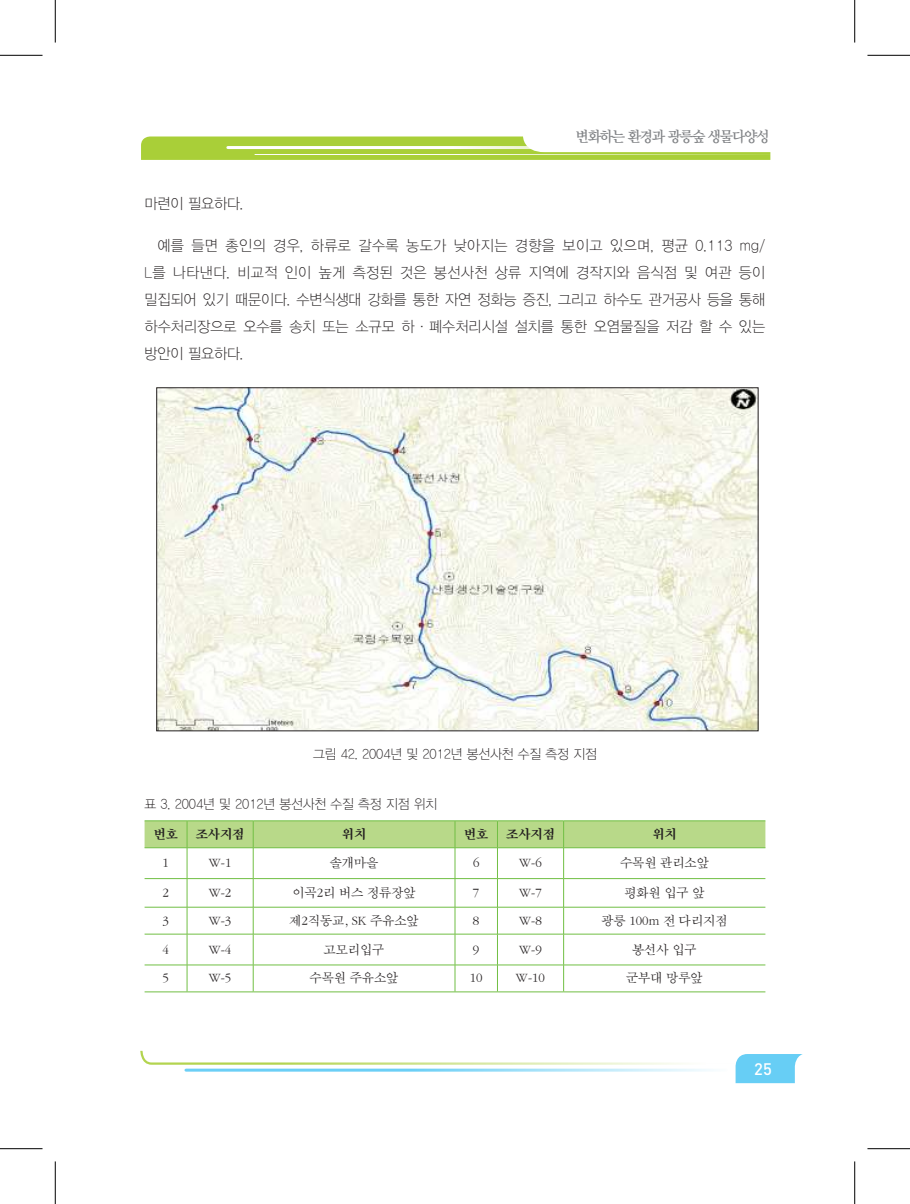
<style>
.page{position:relative;width:910px;height:1204px;background:#fff}
.page>*{position:absolute;margin:0;border:0;box-sizing:border-box;transform-origin:0 0}
.t1{font:500 16.5px "DIN";color:#fff}
.t2{font:15px/27px "YDIYGO310";letter-spacing:.005em;color:#231f20;text-align:justify;scale:.95 1}
.t3{font:15px "YDIY Mj O340";letter-spacing:-.09em;color:#808285;scale:.95 1}
.t4{font:13.5px "Sand Sm";color:#231f20}
.t5{font:13.5px "YDIYGO310";letter-spacing:-.01em;color:#231f20;scale:.95 1}
.t6{font:13.5px "Sand Km";color:#231f20}
</style>
<div class="page">
<svg style="left:141px;top:136px;width:630px;height:24px"></svg>
<hr style="left:228px;top:146px;width:540px;height:3px;background:#fff">
<hr style="left:255px;top:154px;width:540px;height:1px;background:#fff">
<svg style="left:140px;top:1050px;width:663px;height:34px"></svg>
<img style="left:159px;top:389px;width:597px;height:340px">
<hr style="left:145px;top:991px;width:42px;height:1px;background:#71bf44">
<hr style="left:187px;top:991px;width:66px;height:1px;background:#71bf44">
<hr style="left:253px;top:991px;width:202px;height:1px;background:#71bf44">
<hr style="left:455px;top:991px;width:42px;height:1px;background:#71bf44">
<hr style="left:497px;top:991px;width:67px;height:1px;background:#71bf44">
<hr style="left:564px;top:991px;width:201px;height:1px;background:#71bf44">
<hr style="left:187px;top:847px;width:1px;height:31px;background:#71bf44">
<hr style="left:253px;top:847px;width:1px;height:31px;background:#71bf44">
<hr style="left:455px;top:847px;width:1px;height:31px;background:#71bf44">
<hr style="left:497px;top:847px;width:1px;height:31px;background:#71bf44">
<hr style="left:563px;top:847px;width:1px;height:31px;background:#71bf44">
<hr style="left:145px;top:878px;width:42px;height:1px;background:#71bf44">
<hr style="left:187px;top:878px;width:66px;height:1px;background:#71bf44">
<hr style="left:253px;top:878px;width:202px;height:1px;background:#71bf44">
<hr style="left:455px;top:878px;width:42px;height:1px;background:#71bf44">
<hr style="left:497px;top:878px;width:67px;height:1px;background:#71bf44">
<hr style="left:564px;top:878px;width:201px;height:1px;background:#71bf44">
<hr style="left:145px;top:906px;width:42px;height:1px;background:#71bf44">
<hr style="left:187px;top:906px;width:66px;height:1px;background:#71bf44">
<svg style="left:187px;top:878px;width:1px;height:55px"></svg>
<hr style="left:253px;top:906px;width:202px;height:1px;background:#71bf44">
<svg style="left:253px;top:878px;width:1px;height:55px"></svg>
<hr style="left:455px;top:906px;width:42px;height:1px;background:#71bf44">
<svg style="left:455px;top:878px;width:1px;height:55px"></svg>
<hr style="left:497px;top:906px;width:67px;height:1px;background:#71bf44">
<svg style="left:497px;top:878px;width:1px;height:55px"></svg>
<hr style="left:564px;top:906px;width:201px;height:1px;background:#71bf44">
<svg style="left:563px;top:878px;width:1px;height:55px"></svg>
<hr style="left:145px;top:933px;width:42px;height:1px;background:#71bf44">
<hr style="left:187px;top:933px;width:66px;height:1px;background:#71bf44">
<hr style="left:187px;top:934px;width:1px;height:30px;background:#71bf44">
<hr style="left:253px;top:933px;width:202px;height:1px;background:#71bf44">
<hr style="left:253px;top:934px;width:1px;height:30px;background:#71bf44">
<hr style="left:455px;top:933px;width:42px;height:1px;background:#71bf44">
<hr style="left:455px;top:934px;width:1px;height:30px;background:#71bf44">
<hr style="left:497px;top:933px;width:67px;height:1px;background:#71bf44">
<hr style="left:497px;top:934px;width:1px;height:30px;background:#71bf44">
<hr style="left:564px;top:933px;width:201px;height:1px;background:#71bf44">
<hr style="left:563px;top:934px;width:1px;height:30px;background:#71bf44">
<hr style="left:145px;top:964px;width:42px;height:1px;background:#71bf44">
<hr style="left:187px;top:964px;width:66px;height:1px;background:#71bf44">
<svg style="left:187px;top:965px;width:1px;height:26px"></svg>
<hr style="left:253px;top:964px;width:202px;height:1px;background:#71bf44">
<svg style="left:253px;top:965px;width:1px;height:26px"></svg>
<hr style="left:455px;top:964px;width:42px;height:1px;background:#71bf44">
<svg style="left:455px;top:965px;width:1px;height:26px"></svg>
<hr style="left:497px;top:964px;width:67px;height:1px;background:#71bf44">
<svg style="left:497px;top:965px;width:1px;height:26px"></svg>
<hr style="left:564px;top:964px;width:201px;height:1px;background:#71bf44">
<svg style="left:563px;top:965px;width:1px;height:26px"></svg>
<svg style="left:145px;top:820px;width:620px;height:27px;background:#b5d886"></svg>
<hr style="left:145px;top:847px;width:42px;height:1px;background:#71bf44">
<hr style="left:187px;top:847px;width:66px;height:1px;background:#71bf44">
<hr style="left:253px;top:847px;width:202px;height:1px;background:#71bf44">
<hr style="left:455px;top:847px;width:42px;height:1px;background:#71bf44">
<hr style="left:497px;top:847px;width:67px;height:1px;background:#71bf44">
<hr style="left:564px;top:847px;width:201px;height:1px;background:#71bf44">
<hr style="left:0;top:55px;width:43px;height:1px;background:#000">
<hr style="left:867px;top:55px;width:43px;height:1px;background:#000">
<hr style="left:0;top:1148px;width:43px;height:1px;background:#000">
<hr style="left:867px;top:1148px;width:43px;height:1px;background:#000">
<hr style="left:55px;top:0;width:1px;height:43px;background:#000">
<hr style="left:55px;top:1161px;width:1px;height:42px;background:#000">
<hr style="left:854px;top:0;width:1px;height:43px;background:#000">
<hr style="left:854px;top:1161px;width:1px;height:42px;background:#000">
<p class="t3" style="left:576px;top:129px;width:206px">변화하는 환경과 광릉숲 생물다양성</p>
<p class="t2" style="left:145px;top:190px;width:106px">마련이 필요하다.</p>
<p class="t2" style="left:145px;top:232px;width:655px;text-indent:13px">예를 들면 총인의 경우, 하류로 갈수록 농도가 낮아지는 경향을 보이고 있으며, 평균 0.113 mg/ L를 나타낸다. 비교적 인이 높게 측정된 것은 봉선사천 상류 지역에 경작지와 음식점 및 여관 등이 밀집되어 있기 때문이다. 수변식생대 강화를 통한 자연 정화능 증진, 그리고 하수도 관거공사 등을 통해 하수처리장으로 오수를 송치 또는 소규모 하·폐수처리시설 설치를 통한 오염물질을 저감 할 수 있는 방안이 필요하다.</p>
<p class="t5" style="left:313px;top:747px;width:300px">그림 42. 2004년 및 2012년 봉선사천 수질 측정 지점</p>
<p class="t5" style="left:145px;top:796px;width:309px">표 3. 2004년 및 2012년 봉선사천 수질 측정 지점 위치</p>
<p class="t6" style="left:154px;top:827px;width:26px">번호</p>
<p class="t6" style="left:196px;top:827px;width:50px">조사지점</p>
<p class="t6" style="left:342px;top:827px;width:26px">위치</p>
<p class="t6" style="left:464px;top:827px;width:26px">번호</p>
<p class="t6" style="left:506px;top:827px;width:50px">조사지점</p>
<p class="t6" style="left:652px;top:827px;width:26px">위치</p>
<p class="t4" style="left:163px;top:856px;width:8px">1</p>
<p class="t4" style="left:209px;top:856px;width:24px">W-1</p>
<p class="t4" style="left:330px;top:856px;width:50px">솔개마을</p>
<p class="t4" style="left:473px;top:856px;width:8px">6</p>
<p class="t4" style="left:519px;top:856px;width:24px">W-6</p>
<p class="t4" style="left:620px;top:856px;width:90px">수목원 관리소앞</p>
<p class="t4" style="left:163px;top:886px;width:8px">2</p>
<p class="t4" style="left:209px;top:886px;width:24px">W-2</p>
<p class="t4" style="left:292px;top:886px;width:125px">이곡2리 버스 정류장앞</p>
<p class="t4" style="left:473px;top:886px;width:8px">7</p>
<p class="t4" style="left:519px;top:886px;width:24px">W-7</p>
<p class="t4" style="left:624px;top:886px;width:82px">평화원 입구 앞</p>
<p class="t4" style="left:163px;top:914px;width:8px">3</p>
<p class="t4" style="left:209px;top:914px;width:24px">W-3</p>
<p class="t4" style="left:289px;top:914px;width:131px">제2직동교, SK 주유소앞</p>
<p class="t4" style="left:473px;top:914px;width:8px">8</p>
<p class="t4" style="left:519px;top:914px;width:24px">W-8</p>
<p class="t4" style="left:601px;top:914px;width:128px">광릉 100m 전 다리지점</p>
<p class="t4" style="left:163px;top:942px;width:8px">4</p>
<p class="t4" style="left:209px;top:942px;width:24px">W-4</p>
<p class="t4" style="left:324px;top:942px;width:62px">고모리입구</p>
<p class="t4" style="left:473px;top:942px;width:8px">9</p>
<p class="t4" style="left:519px;top:942px;width:24px">W-9</p>
<p class="t4" style="left:632px;top:942px;width:66px">봉선사 입구</p>
<p class="t4" style="left:162px;top:971px;width:8px">5</p>
<p class="t4" style="left:209px;top:971px;width:24px">W-5</p>
<p class="t4" style="left:310px;top:971px;width:90px">수목원 주유소앞</p>
<p class="t4" style="left:470px;top:971px;width:14px">10</p>
<p class="t4" style="left:516px;top:971px;width:31px">W-10</p>
<p class="t4" style="left:626px;top:971px;width:78px">군부대 망루앞</p>
<p class="t1" style="left:754px;top:1057px;width:19px">25</p>
</div>
